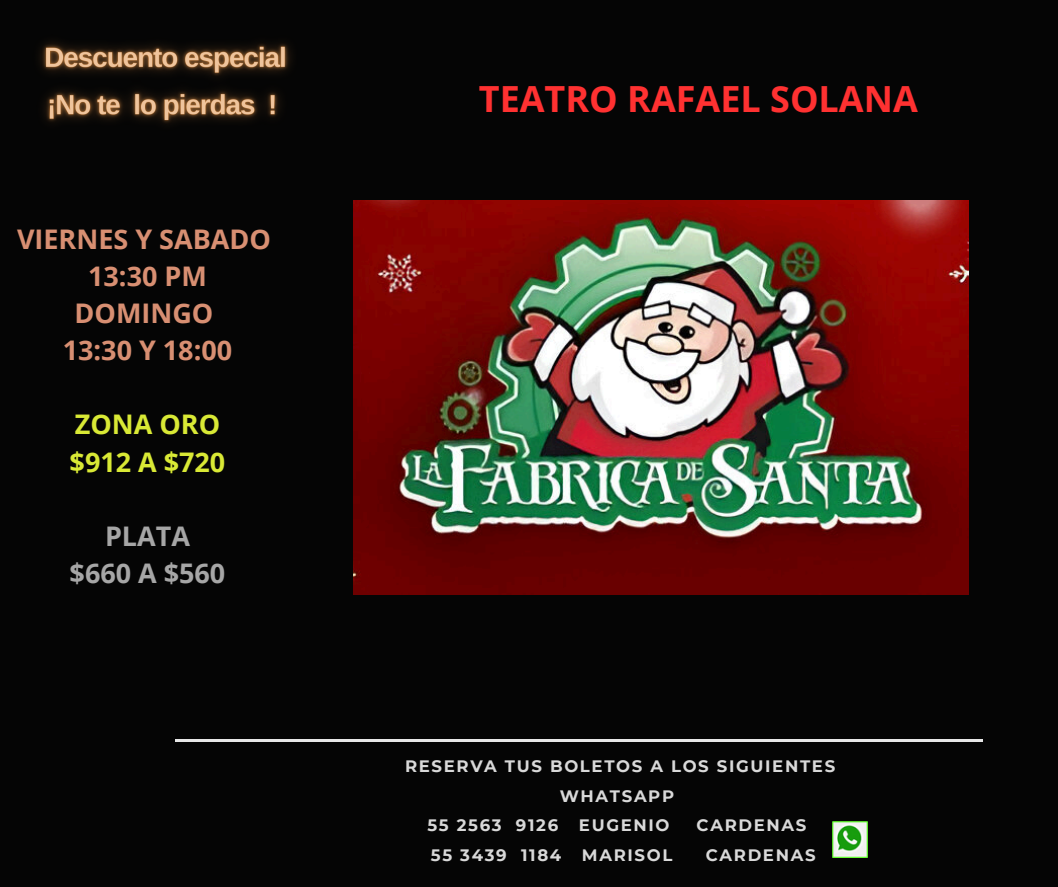
<style>
.page{position:relative;width:1058px;height:887px;background:#fff}
.page>*{position:absolute;margin:0;border:0;box-sizing:border-box;transform-origin:0 0}
.t1{font:700 36px "Open Sans";color:#ff3131}
.t2{font:700 27px/37.2px "Open Sans";color:#d88f72;text-align:center}
.t3{font:700 27px/37.2px "Open Sans";color:#d9e935}
.t4{font:700 27px/37.2px "Open Sans";color:#a6a6a6;text-align:center}
.t5{font:700 16.5px/29.7px "Montserrat";letter-spacing:.1em;color:#d9d9d9;text-align:center}
</style>
<div class="page">
<div style="left:0;top:0;width:1058px;height:886px;background:#050505"></div>
<hr style="left:176px;top:739px;width:806px;height:3px;background:#e7e7e7">
<img style="left:832px;top:821px;width:35px;height:36px">
<img style="left:353px;top:200px;width:615px;height:394px">
<img style="left:39px;top:42px;width:253px;height:82px">
<h2 class="t2" style="left:17px;top:220px;width:255px">VIERNES Y SABADO<br>13:30 PM<br>DOMINGO<br>13:30 Y 18:00</h2>
<p class="t3" style="left:70px;top:405px;width:157px">ZONA ORO $912 A $720</p>
<p class="t4" style="left:70px;top:517px;width:157px">PLATA<br>$660 A $560</p>
<p class="t1" style="left:479px;top:73px;width:440px">TEATRO RAFAEL SOLANA</p>
<h1 class="t5" style="left:405px;top:751px;width:431px">RESERVA TUS BOLETOS A LOS SIGUIENTES<br>WHATSAPP</h1>
<h2 class="t5" style="left:427px;top:810px;width:132px">55 2563 9126</h2>
<h2 class="t5" style="left:579px;top:810px;width:92px">EUGENIO</h2>
<h2 class="t5" style="left:696px;top:810px;width:111px">CARDENAS</h2>
<h2 class="t5" style="left:431px;top:840px;width:132px">55 3439 1184</h2>
<h2 class="t5" style="left:582px;top:840px;width:92px">MARISOL</h2>
<h2 class="t5" style="left:705px;top:840px;width:111px">CARDENAS</h2>
</div>
